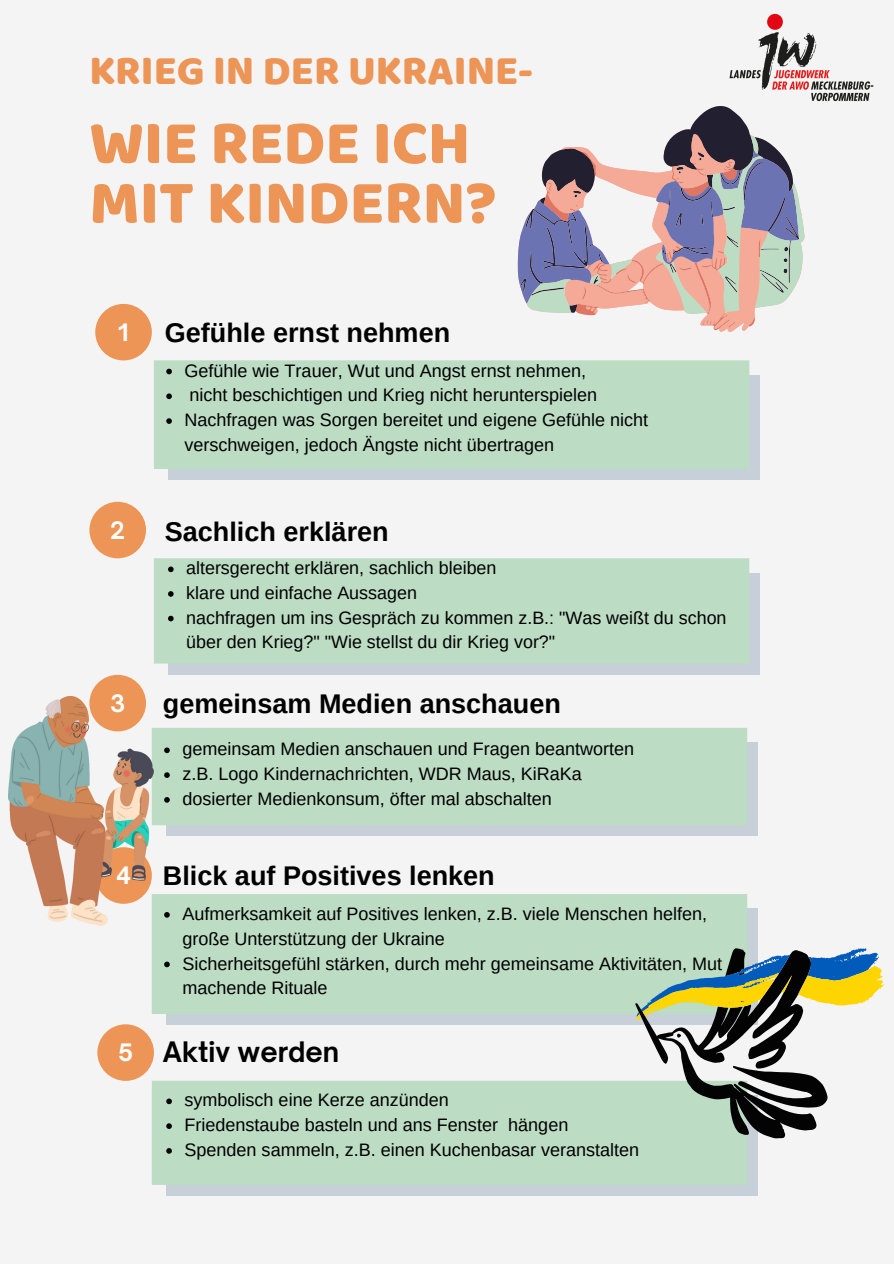
<style>
.page{position:relative;width:894px;height:1264px;background:#fff}
.page>*{position:absolute;margin:0;border:0;box-sizing:border-box;transform-origin:0 0}
.t1{font:63px "Baloo";color:#ed9556}
.t2{font:42px "Baloo";color:#ed9556}
.t3{font:700 27px "Arimo";color:#000}
.t4{font:700 27px "Open Sauce One";color:#000}
.t5{font:700 22.95px "Open Sauce One";color:#fff}
.t6{font:18px/24.8px "Arimo";color:#000}
.t7{font:17.85px/24.6px "Arimo";color:#000}
</style>
<div class="page">
<div style="left:0;top:0;width:893px;height:1263px;background:#f4f4f4"></div>
<div style="left:168px;top:375px;width:591px;height:105px;background:#c7d0d8"></div>
<div style="left:154px;top:360px;width:595px;height:109px;background:#bcdcc4"></div>
<div style="left:95px;top:304px;width:57px;height:56px;background:#ed9556;border-radius:50%"></div>
<div style="left:89px;top:675px;width:57px;height:56px;background:#ed9556;border-radius:50%"></div>
<div style="left:89px;top:502px;width:57px;height:56px;background:#ed9556;border-radius:50%"></div>
<div style="left:97px;top:1024px;width:57px;height:56px;background:#ed9556;border-radius:50%"></div>
<svg style="left:676px;top:106px;width:74px;height:28px;fill:#211f30"></svg>
<svg style="left:517px;top:134px;width:238px;height:198px"></svg>
<svg style="left:527px;top:135px;width:277px;height:179px"></svg>
<div style="left:166px;top:1095px;width:591px;height:100px;background:#c7d0d8"></div>
<div style="left:152px;top:1080px;width:595px;height:104px;background:#bcdcc4"></div>
<svg style="left:166px;top:1098px;width:6px;height:6px"></svg>
<svg style="left:166px;top:1123px;width:6px;height:5px"></svg>
<svg style="left:166px;top:1148px;width:6px;height:5px"></svg>
<div style="left:166px;top:908px;width:591px;height:116px;background:#c7d0d8"></div>
<div style="left:152px;top:894px;width:595px;height:119px;background:#bcdcc4"></div>
<svg style="left:164px;top:912px;width:6px;height:5px"></svg>
<svg style="left:164px;top:961px;width:6px;height:6px"></svg>
<div style="left:168px;top:573px;width:591px;height:101px;background:#c7d0d8"></div>
<div style="left:154px;top:558px;width:595px;height:105px;background:#bcdcc4"></div>
<div style="left:166px;top:742px;width:591px;height:94px;background:#c7d0d8"></div>
<div style="left:153px;top:728px;width:594px;height:97px;background:#bcdcc4"></div>
<svg style="left:164px;top:747px;width:6px;height:6px"></svg>
<svg style="left:164px;top:772px;width:6px;height:6px"></svg>
<svg style="left:164px;top:797px;width:6px;height:5px"></svg>
<img style="left:8px;top:696px;width:145px;height:229px">
<svg style="left:635px;top:948px;width:248px;height:190px"></svg>
<img style="left:729px;top:13px;width:145px;height:89px">
<svg style="left:166px;top:369px;width:6px;height:5px"></svg>
<svg style="left:166px;top:393px;width:6px;height:6px"></svg>
<svg style="left:166px;top:418px;width:6px;height:6px"></svg>
<svg style="left:168px;top:566px;width:5px;height:6px"></svg>
<svg style="left:168px;top:591px;width:5px;height:5px"></svg>
<svg style="left:168px;top:615px;width:5px;height:6px"></svg>
<p class="t2" style="left:89px;top:45px;width:445px">KRIEG IN DER UKRAINE-</p>
<p class="t1" style="left:89px;top:104px;width:382px">WIE REDE ICH</p>
<p class="t1" style="left:89px;top:164px;width:409px">MIT KINDERN?</p>
<p class="t5" style="left:118px;top:318px;width:12px">1</p>
<p class="t3" style="left:165px;top:317px;width:287px">Gefühle ernst nehmen</p>
<p class="t6" style="left:184px;top:358px;width:403px">Gefühle wie Trauer, Wut und Angst ernst nehmen,</p>
<p class="t6" style="left:189px;top:383px;width:409px">nicht beschichtigen und Krieg nicht herunterspielen</p>
<p class="t6" style="left:184px;top:407px;width:465px">Nachfragen was Sorgen bereitet und eigene Gefühle nicht verschweigen, jedoch Ängste nicht übertragen</p>
<p class="t5" style="left:110px;top:515px;width:16px">2</p>
<p class="t3" style="left:165px;top:516px;width:225px">Sachlich erklären</p>
<p class="t7" style="left:186px;top:556px;width:312px">altersgerecht erklären, sachlich bleiben</p>
<p class="t7" style="left:186px;top:580px;width:232px">klare und einfache Aussagen</p>
<p class="t7" style="left:186px;top:605px;width:541px">nachfragen um ins Gespräch zu kommen z.B.: "Was weißt du schon über den Krieg?" "Wie stellst du dir Krieg vor?"</p>
<p class="t5" style="left:110px;top:688px;width:17px">3</p>
<p class="t3" style="left:163px;top:688px;width:399px">gemeinsam Medien anschauen</p>
<p class="t6" style="left:182px;top:736px;width:453px">gemeinsam Medien anschauen und Fragen beantworten</p>
<p class="t6" style="left:182px;top:761px;width:401px">z.B. Logo Kindernachrichten, WDR Maus, KiRaKa</p>
<p class="t6" style="left:182px;top:786px;width:371px">dosierter Medienkonsum, öfter mal abschalten</p>
<p class="t5" style="left:116px;top:861px;width:16px">4</p>
<p class="t3" style="left:163px;top:860px;width:333px">Blick auf Positives lenken</p>
<p class="t6" style="left:182px;top:901px;width:526px">Aufmerksamkeit auf Positives lenken, z.B. viele Menschen helfen, große Unterstützung der Ukraine</p>
<p class="t6" style="left:182px;top:950px;width:541px">Sicherheitsgefühl stärken, durch mehr gemeinsame Aktivitäten, Mut machende Rituale</p>
<p class="t5" style="left:118px;top:1038px;width:17px">5</p>
<p class="t4" style="left:163px;top:1035px;width:178px">Aktiv werden</p>
<p class="t6" style="left:184px;top:1087px;width:266px">symbolisch eine Kerze anzünden</p>
<p class="t6" style="left:184px;top:1112px;width:385px">Friedenstaube basteln und ans Fenster hängen</p>
<p class="t6" style="left:184px;top:1137px;width:456px">Spenden sammeln, z.B. einen Kuchenbasar veranstalten</p>
</div>
